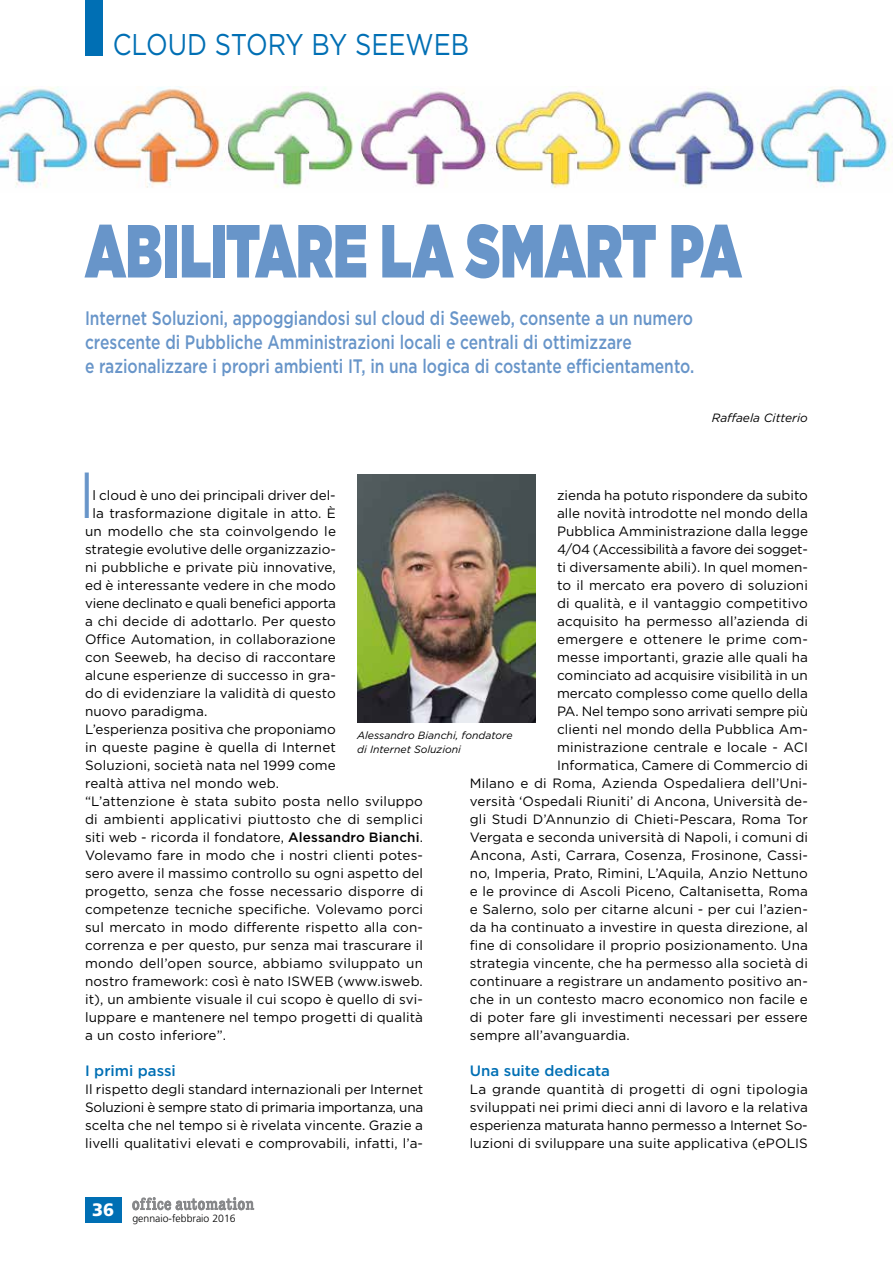
<style>
.page{position:relative;width:893px;height:1263px;background:#fff}
.page>*{position:absolute;margin:0;border:0;box-sizing:border-box;transform-origin:0 0}
.t1{font:900 75px "Gotham";color:#6895c9;scale:.68 1}
.t2{font:500 64.95px "Gotham";color:#6895c9;scale:.5 1}
.t3{font:30px "Gotham";color:#006fb4;scale:.85 1}
.t4{font:500 19.5px/24px "Gotham";color:#6895c9;scale:.8 1}
.t5{font:500 15px "Gotham";color:#006fb4}
.t6{font:13.5px/18px "Gotham";letter-spacing:.01em;color:#000;text-align:justify}
.t7{font:13.5px "Gotham";letter-spacing:-.02em;color:#000}
.t8{font:13.5px "Gotham";letter-spacing:-.015em;color:#000}
.t9{font:italic 12px "Gotham";color:#000}
.t10{font:italic 10.5px/13.5px "Gotham";color:#000}
.t11{font:300 10.5px "Frutiger";color:#000}
.s1{font-weight:500}
</style>
<div class="page">
<div style="left:85px;top:0;width:17px;height:55px;background:#006fb4"></div>
<div style="left:85px;top:1197px;width:37px;height:25px;background:#006fb4"></div>
<svg style="left:132px;top:1197px;width:122px;height:13px"></svg>
<img style="left:357px;top:475px;width:179px;height:247px">
<img style="left:0;top:86px;width:756px;height:102px">
<img style="left:757px;top:86px;width:136px;height:102px">
<h3 class="t3" style="left:113px;top:25px;width:421px">CLOUD STORY BY SEEWEB</h3>
<h1 class="t1" style="left:85px;top:197px;width:967px">ABILITARE LA SMART PA</h1>
<h3 class="t4" style="left:85px;top:306px;width:763px">Internet Soluzioni, appoggiandosi sul cloud di Seeweb, consente a un numero crescente di Pubbliche Amministrazioni locali e centrali di ottimizzare<br>e razionalizzare i propri ambienti IT, in una logica di costante efficientamento.</h3>
<p class="t9" style="left:712px;top:410px;width:98px">Raffaela Citterio</p>
<h2 class="t2" style="left:82px;top:453px;width:22px">I</h2>
<p class="t6" style="left:557px;top:486px;width:252px">zienda ha potuto rispondere da subito</p>
<p class="t6" style="left:557px;top:504px;width:252px">alle novità introdotte nel mondo della</p>
<p class="t6" style="left:557px;top:522px;width:252px">Pubblica Amministrazione dalla legge</p>
<p class="t7" style="left:557px;top:540px;width:252px">4/04 (Accessibilità a favore dei sogget-</p>
<p class="t6" style="left:557px;top:558px;width:252px">ti diversamente abili). In quel momen-</p>
<p class="t6" style="left:557px;top:576px;width:252px">to il mercato era povero di soluzioni</p>
<p class="t6" style="left:557px;top:594px;width:252px">di qualità, e il vantaggio competitivo</p>
<p class="t6" style="left:557px;top:612px;width:253px">acquisito ha permesso all’azienda di</p>
<p class="t6" style="left:557px;top:630px;width:252px">emergere e ottenere le prime com-</p>
<p class="t6" style="left:557px;top:648px;width:252px">messe importanti, grazie alle quali ha</p>
<p class="t6" style="left:557px;top:666px;width:252px">cominciato ad acquisire visibilità in un</p>
<p class="t6" style="left:557px;top:684px;width:252px">mercato complesso come quello della</p>
<p class="t8" style="left:557px;top:702px;width:252px">PA. Nel tempo sono arrivati sempre più</p>
<p class="t6" style="left:557px;top:720px;width:252px">clienti nel mondo della Pubblica Am-</p>
<p class="t6" style="left:557px;top:738px;width:252px">ministrazione centrale e locale - ACI</p>
<p class="t6" style="left:557px;top:756px;width:252px">Informatica, Camere di Commercio di</p>
<p class="t6" style="left:470px;top:774px;width:339px">Milano e di Roma, Azienda Ospedaliera dell’Uni-</p>
<p class="t6" style="left:470px;top:792px;width:340px">versità ‘Ospedali Riuniti’ di Ancona, Università de-</p>
<p class="t6" style="left:470px;top:810px;width:340px">gli Studi D’Annunzio di Chieti-Pescara, Roma Tor</p>
<p class="t6" style="left:470px;top:828px;width:340px">Vergata e seconda università di Napoli, i comuni di</p>
<p class="t6" style="left:470px;top:846px;width:340px">Ancona, Asti, Carrara, Cosenza, Frosinone, Cassi-</p>
<p class="t6" style="left:470px;top:864px;width:340px">no, Imperia, Prato, Rimini, L’Aquila, Anzio Nettuno</p>
<p class="t6" style="left:470px;top:882px;width:339px">e le province di Ascoli Piceno, Caltanisetta, Roma</p>
<p class="t6" style="left:470px;top:900px;width:340px">e Salerno, solo per citarne alcuni - per cui l’azien-</p>
<p class="t6" style="left:470px;top:918px;width:340px">da ha continuato a investire in questa direzione, al</p>
<p class="t6" style="left:470px;top:936px;width:340px">fine di consolidare il proprio posizionamento. Una</p>
<p class="t6" style="left:470px;top:954px;width:340px">strategia vincente, che ha permesso alla società di</p>
<p class="t6" style="left:470px;top:972px;width:340px">continuare a registrare un andamento positivo an-</p>
<p class="t6" style="left:470px;top:990px;width:340px">che in un contesto macro economico non facile e</p>
<p class="t6" style="left:470px;top:1008px;width:340px">di poter fare gli investimenti necessari per essere</p>
<p class="t6" style="left:470px;top:1026px;width:161px">sempre all’avanguardia.</p>
<p class="t5" style="left:470px;top:1061px;width:142px">Una suite dedicata</p>
<p class="t6" style="left:470px;top:1080px;width:340px">La grande quantità di progetti di ogni tipologia sviluppati nei primi dieci anni di lavoro e la relativa esperienza maturata hanno permesso a Internet So&shy;luzioni di sviluppare una suite applicativa (ePOLIS</p>
<p class="t6" style="left:93px;top:486px;width:245px">l cloud è uno dei principali driver del-</p>
<p class="t6" style="left:93px;top:504px;width:245px">la trasformazione digitale in atto. È</p>
<p class="t6" style="left:85px;top:522px;width:252px">un modello che sta coinvolgendo le</p>
<p class="t6" style="left:85px;top:540px;width:252px">strategie evolutive delle organizzazio-</p>
<p class="t6" style="left:85px;top:558px;width:252px">ni pubbliche e private più innovative,</p>
<p class="t6" style="left:85px;top:576px;width:252px">ed è interessante vedere in che modo</p>
<p class="t7" style="left:85px;top:595px;width:252px">viene declinato e quali benefici apporta</p>
<p class="t6" style="left:85px;top:612px;width:252px">a chi decide di adottarlo. Per questo</p>
<p class="t6" style="left:85px;top:630px;width:252px">Office Automation, in collaborazione</p>
<p class="t6" style="left:85px;top:648px;width:252px">con Seeweb, ha deciso di raccontare</p>
<p class="t6" style="left:85px;top:666px;width:252px">alcune esperienze di successo in gra-</p>
<p class="t6" style="left:85px;top:684px;width:252px">do di evidenziare la validità di questo</p>
<p class="t6" style="left:85px;top:702px;width:124px">nuovo paradigma.</p>
<p class="t6" style="left:85px;top:720px;width:252px">L’esperienza positiva che proponiamo</p>
<p class="t6" style="left:85px;top:738px;width:252px">in queste pagine è quella di Internet</p>
<p class="t6" style="left:85px;top:756px;width:252px">Soluzioni, società nata nel 1999 come</p>
<p class="t6" style="left:85px;top:774px;width:196px">realtà attiva nel mondo web.</p>
<p class="t6" style="left:85px;top:792px;width:339px">“L’attenzione è stata subito posta nello sviluppo</p>
<p class="t6" style="left:85px;top:810px;width:339px">di ambienti applicativi piuttosto che di semplici</p>
<p class="t6" style="left:85px;top:828px;width:340px">siti web - ricorda il fondatore, <span class="s1">Alessandro Bianchi</span>.</p>
<p class="t6" style="left:85px;top:846px;width:340px">Volevamo fare in modo che i nostri clienti potes-</p>
<p class="t6" style="left:85px;top:864px;width:340px">sero avere il massimo controllo su ogni aspetto del</p>
<p class="t6" style="left:85px;top:882px;width:340px">progetto, senza che fosse necessario disporre di</p>
<p class="t6" style="left:85px;top:900px;width:340px">competenze tecniche specifiche. Volevamo porci</p>
<p class="t6" style="left:85px;top:918px;width:340px">sul mercato in modo differente rispetto alla con-</p>
<p class="t6" style="left:85px;top:936px;width:340px">correnza e per questo, pur senza mai trascurare il</p>
<p class="t6" style="left:85px;top:954px;width:340px">mondo dell’open source, abbiamo sviluppato un</p>
<p class="t6" style="left:85px;top:972px;width:339px">nostro framework: così è nato ISWEB (www.isweb.</p>
<p class="t6" style="left:85px;top:990px;width:339px">it), un ambiente visuale il cui scopo è quello di svi-</p>
<p class="t6" style="left:85px;top:1008px;width:340px">luppare e mantenere nel tempo progetti di qualità</p>
<p class="t6" style="left:85px;top:1026px;width:143px">a un costo inferiore”.</p>
<p class="t5" style="left:85px;top:1061px;width:92px">I primi passi</p>
<p class="t6" style="left:85px;top:1080px;width:340px">Il rispetto degli standard internazionali per Internet Soluzioni è sempre stato di primaria importanza, una scelta che nel tempo si è rivelata vincente. Grazie a livelli qualitativi elevati e comprovabili, infatti, l’a-</p>
<p class="t10" style="left:357px;top:729px;width:157px">Alessandro Bianchi, fondatore di Internet Soluzioni</p>
<p class="t11" style="left:92px;top:1213px;width:145px"><sup>36</sup> gennaio-febbraio 2016</p>
</div>
